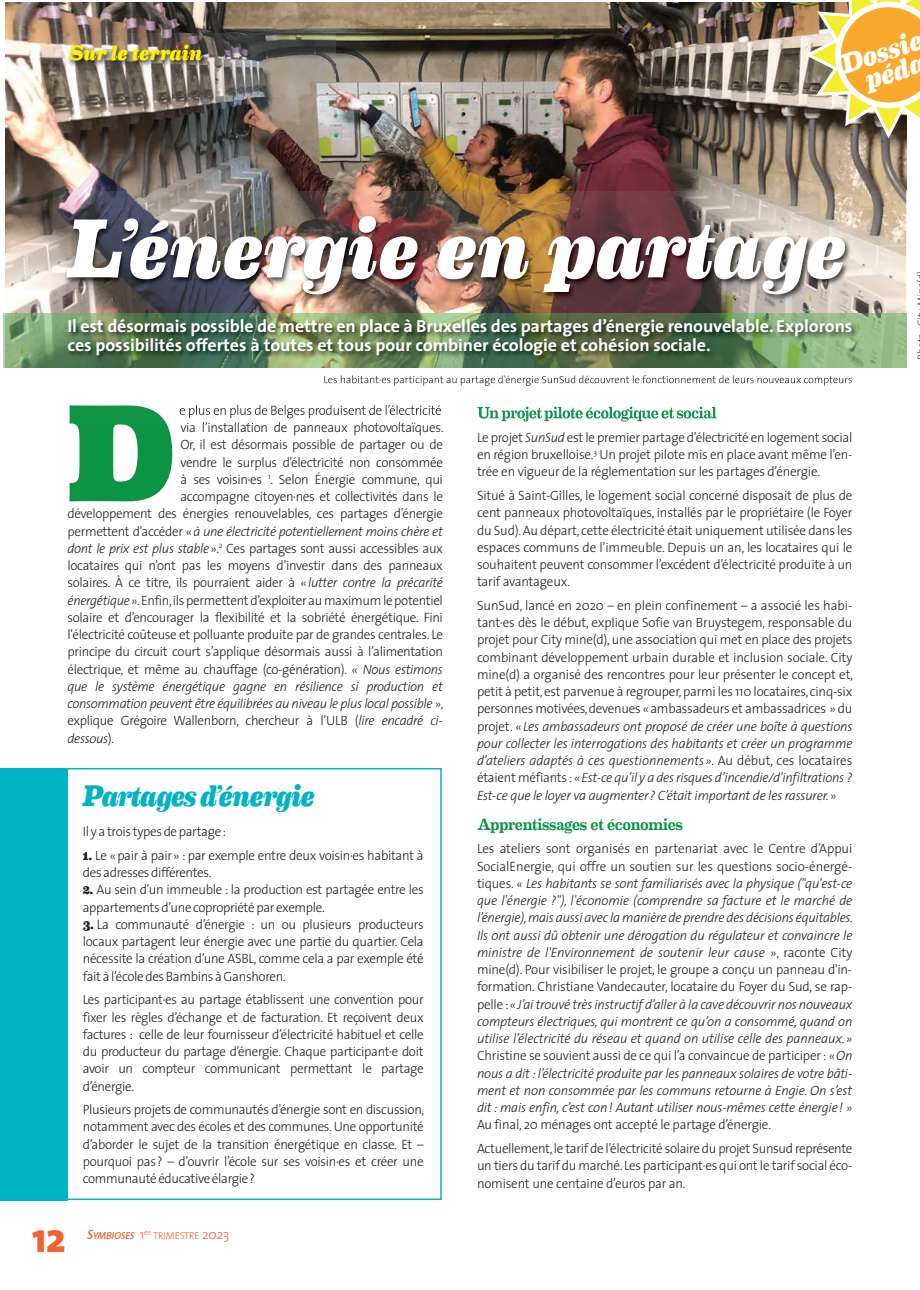
<style>
.page{position:relative;width:920px;height:1290px;background:#fff}
.page>*{position:absolute;margin:0;border:0;box-sizing:border-box;transform-origin:0 0}
.t1{font:900 138.75px "Eames Century Modern";color:#0d9344}
.t2{font:italic 800 84px "Eames Century Modern";letter-spacing:-.005em;color:#fff}
.t3{font:800 42px "The Sans";color:#f16231}
.t4{font:italic 800 30px "Eames Century Modern";letter-spacing:-.035em;color:#00b3c5}
.t5{font:italic 800 27.75px "Eames Century Modern";color:#fff}
.t6{font:italic 800 21px "Eames Century Modern";letter-spacing:-.005em;color:#fff101}
.t7{font:700 17.4px/18.8px "The Sans";letter-spacing:-.005em;color:#fff}
.t8{font:500 16.5px "Eames Century Modern";letter-spacing:-.025em;color:#0d9344}
.t9{font:300 13.5px/17.2px "The Sans";letter-spacing:-.025em;color:#231f20;text-align:justify}
.t10{font:italic 300 13.5px/17.2px "The Sans";letter-spacing:-.025em;color:#231f20;text-align:justify}
.t11{font:300 10.2px "The Sans";letter-spacing:-.02em;color:#f16231}
.s1{font-style:normal}
.s2{font-style:italic}
.s3{font-family:"Eames Century Modern";font-weight:800}
.s4{font-weight:600;font-style:italic;font-size:13.5px}
.s5{font-weight:600;font-style:italic}
.s6{font-size:13.5px}
</style>
<div class="page">
<svg style="left:68px;top:768px;width:374px;height:432px"></svg>
<img style="left:6px;top:3px;width:900px;height:310px">
<img style="left:61px;top:34px;width:274px;height:63px">
<img style="left:69px;top:385px;width:756px;height:39px">
<img style="left:46px;top:367px;width:861px;height:18px">
<img style="left:53px;top:191px;width:854px;height:122px">
<img style="left:70px;top:405px;width:103px;height:19px">
<img style="left:180px;top:405px;width:97px;height:13px">
<img style="left:186px;top:422px;width:94px;height:2px">
<img style="left:477px;top:407px;width:76px;height:15px">
<div style="left:0;top:768px;width:68px;height:432px;background:#00b3c5"></div>
<hr style="left:3px;top:313px;width:3px;height:54px;background:#abd7a7">
<img style="left:6px;top:313px;width:47px;height:54px">
<img style="left:880px;top:313px;width:27px;height:54px">
<svg style="left:46px;top:310px;width:7px;height:3px"></svg>
<img style="left:53px;top:310px;width:827px;height:57px">
<img style="left:324px;top:375px;width:75px;height:8px">
<svg style="left:805px;top:0;width:115px;height:139px"></svg>
<p class="t6" style="left:69px;top:46px;width:135px">Sur le terrain</p>
<p class="t5" style="left:839px;top:55px;width:85px;rotate:-18deg">Dossie</p>
<p class="t5" style="left:863px;top:71px;width:63px;rotate:-18deg">péda</p>
<p class="t2" style="left:68px;top:219px;width:780px">L’énergie en partage</p>
<p class="t7" style="left:67px;top:319px;width:786px">Il est désormais possible de mettre en place à Bruxelles des partages d’énergie renouvelable. Explorons ces possibilités offertes à toutes et tous pour combiner écologie et cohésion sociale.</p>
<p class="t1" style="left:67px;top:346px;width:110px">D</p>
<p class="t9" style="left:180px;top:420px;width:265px">via l’installation de panneaux photovoltaïques.</p>
<p class="t9" style="left:180px;top:438px;width:264px">Or, il est désormais possible de partager ou de</p>
<p class="t9" style="left:180px;top:455px;width:264px">vendre le surplus d’électricité non consommée</p>
<p class="t9" style="left:180px;top:472px;width:264px">à ses voisin·es <sup>1</sup>. Selon Énergie commune, qui</p>
<p class="t9" style="left:180px;top:489px;width:264px">accompagne citoyen·nes et collectivités dans le</p>
<p class="t9" style="left:68px;top:507px;width:377px">développement des énergies renouvelables, ces partages d’énergie</p>
<p class="t10" style="left:68px;top:524px;width:377px"><span class="s1">permettent d’accéder «</span> à une électricité potentiellement moins chère et</p>
<p class="t9" style="left:68px;top:541px;width:377px"><span class="s2">dont le prix est plus stable</span> ».<sup>2</sup> Ces partages sont aussi accessibles aux</p>
<p class="t9" style="left:68px;top:558px;width:377px">locataires qui n’ont pas les moyens d’investir dans des panneaux</p>
<p class="t9" style="left:68px;top:576px;width:377px">solaires. À ce titre, ils pourraient aider à « <span class="s2">lutter contre la précarité</span></p>
<p class="t9" style="left:68px;top:593px;width:377px"><span class="s2">énergétique</span> ». Enfin, ils permettent d’exploiter au maximum le potentiel</p>
<p class="t9" style="left:68px;top:610px;width:377px">solaire et d’encourager la flexibilité et la sobriété énergétique. Fini</p>
<p class="t9" style="left:68px;top:627px;width:377px">l'électricité coûteuse et polluante produite par de grandes centrales. Le</p>
<p class="t9" style="left:68px;top:645px;width:377px">principe du circuit court s’applique désormais aussi à l’alimentation</p>
<p class="t9" style="left:68px;top:662px;width:377px">électrique, et même au chauffage (co-génération). « <span class="s2">Nous estimons</span></p>
<p class="t10" style="left:68px;top:679px;width:377px">que le système énergétique gagne en résilience si production et</p>
<p class="t10" style="left:68px;top:696px;width:378px">consommation peuvent être équilibrées au niveau le plus local possible <span class="s1">»,</span></p>
<p class="t9" style="left:68px;top:714px;width:377px">explique Grégoire Wallenborn, chercheur à l’ULB (<span class="s2">lire encadré ci-</span></p>
<p class="t10" style="left:68px;top:731px;width:48px">dessous<span class="s1">).</span></p>
<p class="t3" style="left:32px;top:1221px;width:36px">12</p>
<p class="t4" style="left:83px;top:785px;width:234px">Partages d’énergie</p>
<p class="t9" style="left:83px;top:824px;width:145px">Il y a trois types de partage :</p>
<p class="t9" style="left:83px;top:848px;width:342px"><span class="s3">1.</span> Le « pair à pair » : par exemple entre deux voisin·es habitant à des adresses différentes.</p>
<p class="t9" style="left:83px;top:882px;width:342px"><span class="s3">2.</span> Au sein d’un immeuble : la production est partagée entre les appartements d’une copropriété par exemple.</p>
<p class="t9" style="left:83px;top:917px;width:342px"><span class="s3">3.</span> La communauté d’énergie : un ou plusieurs producteurs locaux partagent leur énergie avec une partie du quartier. Cela nécessite la création d’une ASBL, comme cela a par exemple été fait à l’école des Bambins à Ganshoren.</p>
<p class="t9" style="left:83px;top:992px;width:342px">Les participant·es au partage établissent une convention pour fixer les règles d’échange et de facturation. Et reçoivent deux factures : celle de leur fournisseur d’électricité habituel et celle du producteur du partage d’énergie. Chaque participant·e doit avoir un compteur communicant permettant le partage d’énergie.</p>
<p class="t9" style="left:83px;top:1102px;width:343px">Plusieurs projets de communautés d’énergie sont en discussion, notamment avec des écoles et des communes. Une opportunité d’aborder le sujet de la transition énergétique en classe. Et – pourquoi pas ? – d’ouvrir l’école sur ses voisin·es et créer une communauté éducative élargie ?</p>
<p class="t11" style="left:87px;top:1231px;width:144px"><span class="s4">S</span><span class="s5">YMBIOSES</span> <span class="s6">1</span><sup>er</sup> TRIMESTRE <span class="s6">2023</span></p>
<p class="t9" style="left:477px;top:430px;width:377px">Le projet <span class="s2">SunSud</span> est le premier partage d’électricité en logement social en région bruxelloise.<sup>3</sup> Un projet pilote mis en place avant même l’en&shy;trée en vigueur de la réglementation sur les partages d’énergie.</p>
<p class="t9" style="left:477px;top:488px;width:377px">Situé à Saint-Gilles, le logement social concerné disposait de plus de cent panneaux photovoltaïques, installés par le propriétaire (le Foyer du Sud). Au départ, cette électricité était uniquement utilisée dans les espaces communs de l’immeuble. Depuis un an, les locataires qui le souhaitent peuvent consommer l’excédent d’électricité produite à un tarif avantageux.</p>
<p class="t9" style="left:477px;top:598px;width:378px">SunSud, lancé en 2020 – en plein confinement – a associé les habi&shy;tant·es dès le début, explique Sofie van Bruystegem, responsable du projet pour City mine(d), une association qui met en place des projets combinant développement urbain durable et inclusion sociale. City mine(d) a organisé des rencontres pour leur présenter le concept et, petit à petit, est parvenue à regrouper, parmi les 110 locataires, cinq-six personnes motivées, devenues « ambassadeurs et ambassadrices » du projet. « <span class="s2">Les ambassadeurs ont proposé de créer une boîte à questions pour collecter les interrogations des habitants et créer un programme d’ateliers adaptés à ces questionnements ».</span> Au début, ces locataires étaient méfiants : <span class="s2">« Est-ce qu’il y a des risques d’incendie/d’infiltrations ?<br>Est-ce que le loyer va augmenter ? C’était important de les rassurer.</span> »</p>
<p class="t8" style="left:477px;top:818px;width:208px">Apprentissages et économies</p>
<p class="t10" style="left:477px;top:841px;width:377px"><span class="s1">Les ateliers sont organisés en partenariat avec le Centre d’Appui SocialEnergie, qui offre un soutien sur les questions socio-énergé&shy;tiques. «</span> Les habitants se sont familiarisés avec la physique ("qu'est-ce que l'énergie ?"), l'économie (comprendre sa facture et le marché de l’énergie), mais aussi avec la manière de prendre des décisions équitables.<br>Ils ont aussi dû obtenir une dérogation du régulateur et convaincre le ministre de l'Environnement de soutenir leur cause <span class="s1">», raconte City mine(d). Pour visibiliser le projet, le groupe a conçu un panneau d'in&shy;formation. Christiane Vandecauter, locataire du Foyer du Sud, se rap&shy;pelle : «</span> J’ai trouvé très instructif d’aller à la cave découvrir nos nouveaux compteurs électriques, qui montrent ce qu’on a consommé, quand on utilise l’électricité du réseau et quand on utilise celle des panneaux. » <span class="s1">Christine se souvient aussi de ce qui l’a convaincue de participer :</span> « On nous a dit : l’électricité produite par les panneaux solaires de votre bâti&shy;ment et non consommée par les communs retourne à Engie. On s’est dit : mais enfin, c’est con ! Autant utiliser nous-mêmes cette énergie ! <span class="s1">» Au final, 20 ménages ont accepté le partage d’énergie.</span></p>
<p class="t9" style="left:477px;top:1141px;width:377px">Actuellement, le tarif de l’électricité solaire du projet Sunsud représente un tiers du tarif du marché. Les participant·es qui ont le tarif social éco&shy;nomisent une centaine d’euros par an.</p>
</div>
